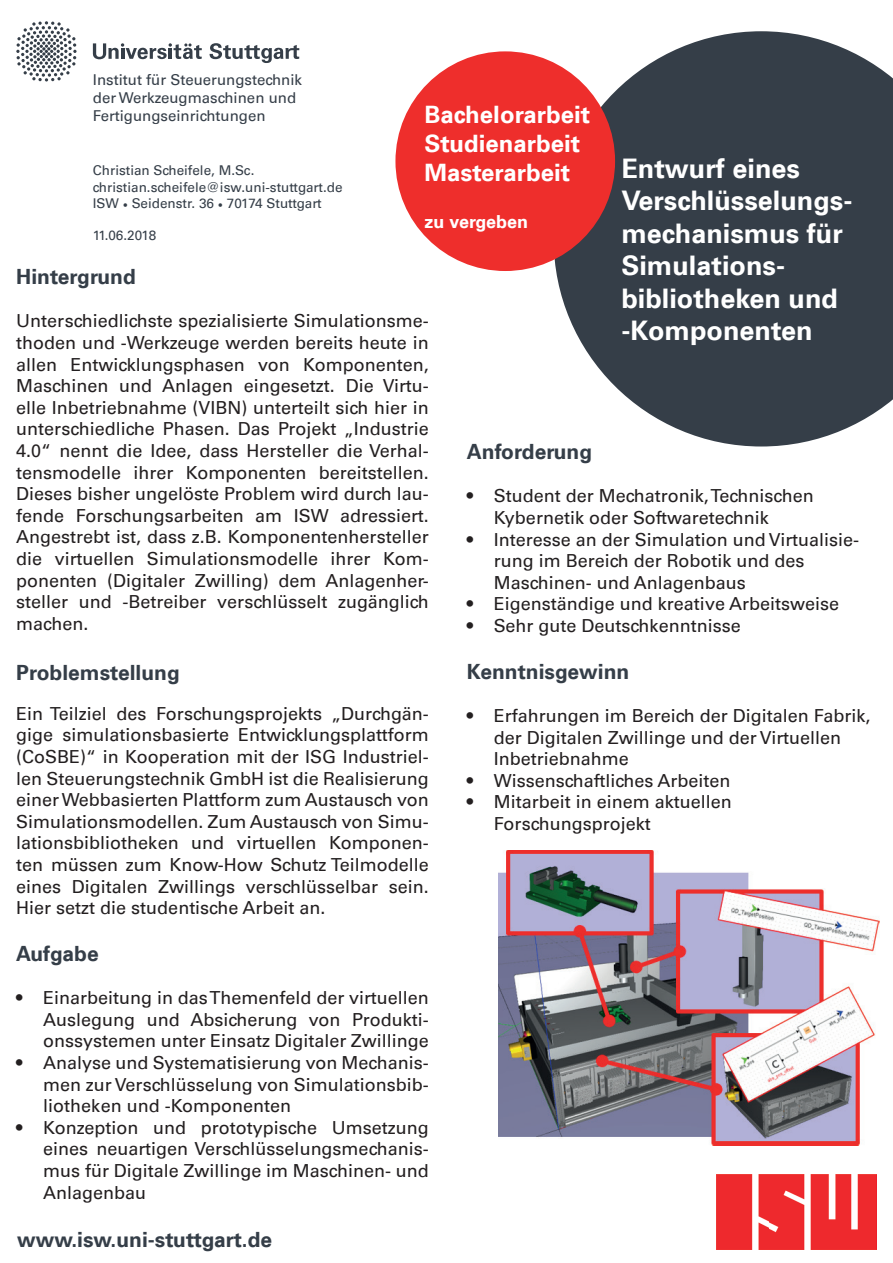
<style>
.page{position:relative;width:893px;height:1263px;background:#fff}
.page>*{position:absolute;margin:0;border:0;box-sizing:border-box;transform-origin:0 0}
.t1{font:27px/32.4px "Universfor Uni S65 Bd";color:#fff}
.t2{font:24px/28.8px "Universfor Uni S65 Bd";color:#fff}
.t3{font:21px "Universfor Uni S65 Bd";color:#353e48}
.t4{font:18px/21.6px "Universfor Uni S55 Rm";color:#231f20;text-align:justify}
.t5{font:18px "Universfor Uni S65 Bd";color:#fff}
.t6{font:15px/18px "Universfor Uni S55 Rm";color:#353e48}
.t7{font:13.5px/16.2px "Universfor Uni S55 Rm";color:#353e48}
.s1{font-family:"Minion Pro"}
</style>
<div class="page">
<svg style="left:16px;top:21px;width:61px;height:61px"></svg>
<svg style="left:210px;top:43px;width:89px;height:20px"></svg>
<svg style="left:93px;top:43px;width:109px;height:16px"></svg>
<img style="left:717px;top:1174px;width:160px;height:75px">
<svg style="left:554px;top:31px;width:339px;height:415px;background:#515962"></svg>
<div style="left:395px;top:51px;width:220px;height:220px;background:#ee2e2c;border-radius:50%"></div>
<img style="left:498px;top:850px;width:381px;height:295px">
<p class="t6" style="left:93px;top:70px;width:211px">Institut für Steuerungstechnik der Werkzeugmaschinen und<br>Fertigungseinrichtungen</p>
<h2 class="t2" style="left:424px;top:99px;width:167px">Bachelorarbeit<br>Studienarbeit<br>Masterarbeit</h2>
<p class="t5" style="left:424px;top:209px;width:105px">zu vergeben</p>
<h1 class="t1" style="left:621px;top:151px;width:232px">Entwurf eines<br>Verschlüsselungs&shy;mechanismus für<br>Simulations&shy;bibliotheken und -Komponenten</h1>
<p class="t7" style="left:93px;top:162px;width:251px">Christian Scheifele, M.Sc. christian.scheifele@isw.uni-stuttgart.de<br>ISW <span class="s1">•</span> Seidenstr. 36 <span class="s1">•</span> 70174 Stuttgart</p>
<p class="t7" style="left:93px;top:227px;width:65px">11.06.2018</p>
<p class="t3" style="left:16px;top:262px;width:121px">Hintergrund</p>
<p class="t4" style="left:16px;top:309px;width:414px">Unterschiedlichste spezialisierte Simulationsme&shy;thoden und -Werkzeuge werden bereits heute in allen Entwicklungsphasen von Komponenten, Maschinen und Anlagen eingesetzt. Die Virtu&shy;elle Inbetriebnahme (VIBN) unterteilt sich hier in unterschiedliche Phasen. Das Projekt „Industrie 4.0“ nennt die Idee, dass Hersteller die Verhal&shy;tensmodelle ihrer Komponenten bereitstellen.<br>Dieses bisher ungelöste Problem wird durch lau&shy;fende Forschungsarbeiten am ISW adressiert.<br>Angestrebt ist, dass z.B. Komponentenhersteller die virtuellen Simulationsmodelle ihrer Kom&shy;ponenten (Digitaler Zwilling) dem Anlagenher&shy;steller und -Betreiber verschlüsselt zugänglich machen.</p>
<p class="t3" style="left:16px;top:658px;width:165px">Problemstellung</p>
<p class="t4" style="left:16px;top:702px;width:414px">Ein Teilziel des Forschungsprojekts „Durchgän&shy;gige simulationsbasierte Entwicklungsplattform (CoSBE)“ in Kooperation mit der ISG Industriel&shy;len Steuerungstechnik GmbH ist die Realisierung einer Webbasierten Plattform zum Austausch von Simulationsmodellen. Zum Austausch von Simu&shy;lationsbibliotheken und virtuellen Komponen&shy;ten müssen zum Know-How Schutz Teilmodelle eines Digitalen Zwillings verschlüsselbar sein.<br>Hier setzt die studentische Arbeit an.</p>
<p class="t3" style="left:16px;top:939px;width:84px">Aufgabe</p>
<p class="t4" style="left:43px;top:986px;width:387px;text-indent:-27px">• Einarbeitung in das Themenfeld der virtuellen Auslegung und Absicherung von Produkti&shy;onssystemen unter Einsatz Digitaler Zwillinge</p>
<p class="t4" style="left:43px;top:1051px;width:387px;text-indent:-27px">• Analyse und Systematisierung von Mechanis&shy;men zur Verschlüsselung von Simulationsbib&shy;liotheken und -Komponenten</p>
<p class="t4" style="left:43px;top:1116px;width:387px;text-indent:-27px">• Konzeption und prototypische Umsetzung eines neuartigen Verschlüsselungsmechanis&shy;mus für Digitale Zwillinge im Maschinen- und Anlagenbau</p>
<p class="t3" style="left:467px;top:437px;width:127px">Anforderung</p>
<p class="t4" style="left:494px;top:484px;width:322px;text-indent:-27px">• Student der Mechatronik, Technischen<br>Kybernetik oder Softwaretechnik</p>
<p class="t4" style="left:494px;top:528px;width:367px;text-align:left;text-indent:-27px">• Interesse an der Simulation und Virtualisie&shy;rung im Bereich der Robotik und des<br>Maschinen- und Anlagenbaus</p>
<p class="t4" style="left:467px;top:592px;width:374px">• Eigenständige und kreative Arbeitsweise</p>
<p class="t4" style="left:467px;top:614px;width:276px">• Sehr gute Deutschkenntnisse</p>
<p class="t3" style="left:467px;top:657px;width:164px">Kenntnisgewinn</p>
<p class="t4" style="left:494px;top:704px;width:378px;text-align:left;text-indent:-27px">• Erfahrungen im Bereich der Digitalen Fabrik, der Digitalen Zwillinge und der Virtuellen<br>Inbetriebnahme</p>
<p class="t4" style="left:467px;top:769px;width:265px">• Wissenschaftliches Arbeiten</p>
<p class="t4" style="left:494px;top:790px;width:240px;text-indent:-27px">• Mitarbeit in einem aktuellen<br>Forschungsprojekt</p>
<p class="t3" style="left:17px;top:1225px;width:257px">www.isw.uni-stuttgart.de</p>
</div>
